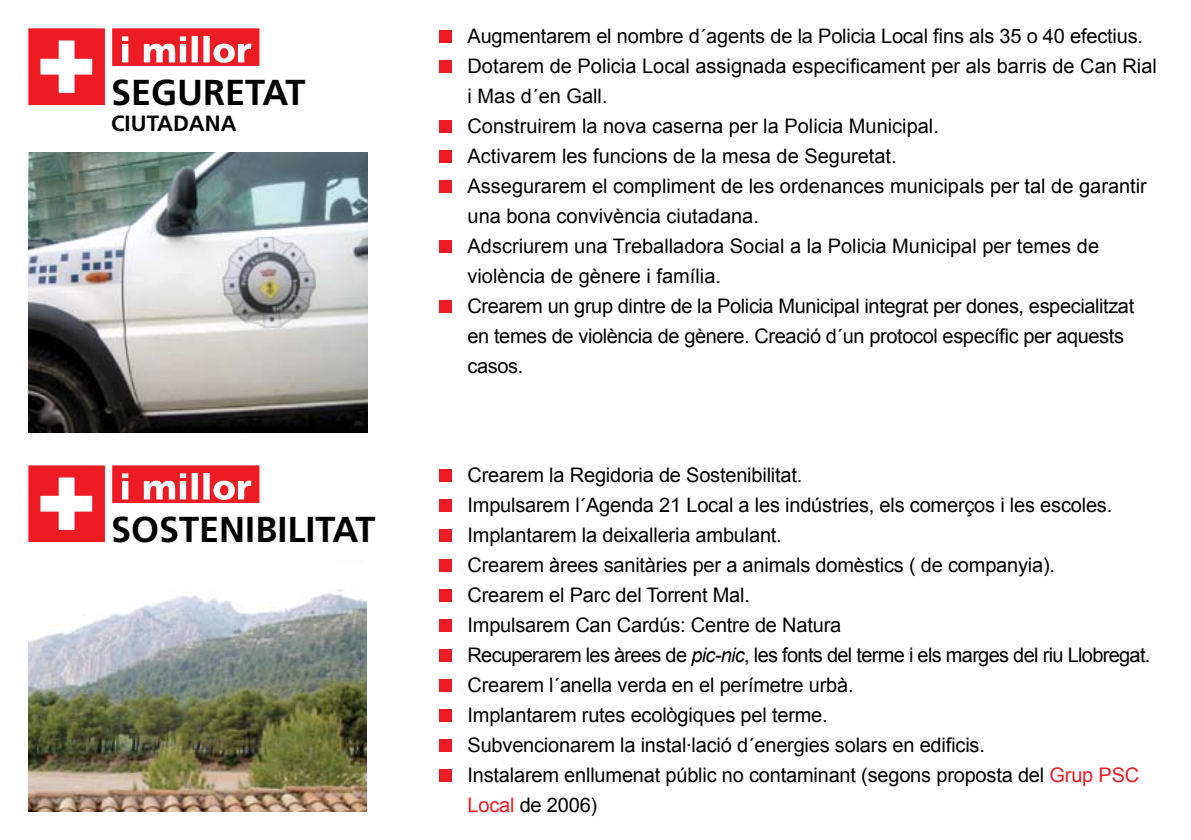
<style>
.page{position:relative;width:1191px;height:840px;background:#fff}
.page>*{position:absolute;margin:0;border:0;box-sizing:border-box;transform-origin:0 0}
.t1{font:700 36px "Frutiger";color:#000}
.t2{font:700 22px "Frutiger";color:#000}
.t3{font:20px/30px "Arial";letter-spacing:-.01em;color:#000}
.s1{font-style:italic}
.s2{color:#ed1c24}
</style>
<div class="page">
<svg style="left:28px;top:28px;width:231px;height:77px"></svg>
<div style="left:439px;top:30px;width:13px;height:13px;background:#ed1c24"></div>
<div style="left:439px;top:60px;width:13px;height:13px;background:#ed1c24"></div>
<div style="left:439px;top:120px;width:13px;height:13px;background:#ed1c24"></div>
<div style="left:439px;top:150px;width:13px;height:13px;background:#ed1c24"></div>
<div style="left:439px;top:180px;width:13px;height:13px;background:#ed1c24"></div>
<div style="left:439px;top:240px;width:13px;height:13px;background:#ed1c24"></div>
<div style="left:439px;top:300px;width:13px;height:13px;background:#ed1c24"></div>
<div style="left:439px;top:469px;width:13px;height:12px;background:#ed1c24"></div>
<div style="left:439px;top:499px;width:13px;height:12px;background:#ed1c24"></div>
<div style="left:439px;top:529px;width:13px;height:12px;background:#ed1c24"></div>
<div style="left:439px;top:559px;width:13px;height:12px;background:#ed1c24"></div>
<div style="left:439px;top:589px;width:13px;height:12px;background:#ed1c24"></div>
<div style="left:439px;top:619px;width:13px;height:12px;background:#ed1c24"></div>
<div style="left:439px;top:649px;width:13px;height:12px;background:#ed1c24"></div>
<div style="left:439px;top:679px;width:13px;height:12px;background:#ed1c24"></div>
<div style="left:439px;top:709px;width:13px;height:12px;background:#ed1c24"></div>
<div style="left:439px;top:739px;width:13px;height:12px;background:#ed1c24"></div>
<div style="left:439px;top:769px;width:13px;height:12px;background:#ed1c24"></div>
<svg style="left:28px;top:465px;width:231px;height:76px"></svg>
<img style="left:28px;top:152px;width:339px;height:280px">
<img style="left:28px;top:589px;width:338px;height:222px">
<h1 class="t1" style="left:111px;top:71px;width:196px">SEGURETAT</h1>
<p class="t2" style="left:111px;top:110px;width:127px">CIUTADANA</p>
<h1 class="t1" style="left:111px;top:508px;width:266px">SOSTENIBILITAT</h1>
<p class="t3" style="left:467px;top:21px;width:691px">Augmentarem el nombre d´agents de la Policia Local fins als 35 o 40 efectius.<br>Dotarem de Policia Local assignada especificament per als barris de Can Rial i Mas d´en Gall.<br>Construirem la nova caserna per la Policia Municipal.<br>Activarem les funcions de la mesa de Seguretat.<br>Assegurarem el compliment de les ordenances municipals per tal de garantir una bona convivència ciutadana.<br>Adscriurem una Treballadora Social a la Policia Municipal per temes de violència de gènere i família.<br>Crearem un grup dintre de la Policia Municipal integrat per dones, especialitzat en temes de violència de gènere. Creació d´un protocol específic per aquests casos.</p>
<p class="t3" style="left:467px;top:460px;width:684px">Crearem la Regidoria de Sostenibilitat.<br>Impulsarem l´Agenda 21 Local a les indústries, els comerços i les escoles.<br>Implantarem la deixalleria ambulant.<br>Crearem àrees sanitàries per a animals domèstics ( de companyia).<br>Crearem el Parc del Torrent Mal.<br>Impulsarem Can Cardús: Centre de Natura<br>Recuperarem les àrees de <span class="s1">pic-nic</span>, les fonts del terme i els marges del riu Llobregat.<br>Crearem l´anella verda en el perímetre urbà.<br>Implantarem rutes ecològiques pel terme.<br>Subvencionarem la instal·lació d´energies solars en edificis.<br>Instalarem enllumenat públic no contaminant (segons proposta del <span class="s2">Grup PSC Local</span> de 2006)</p>
</div>
